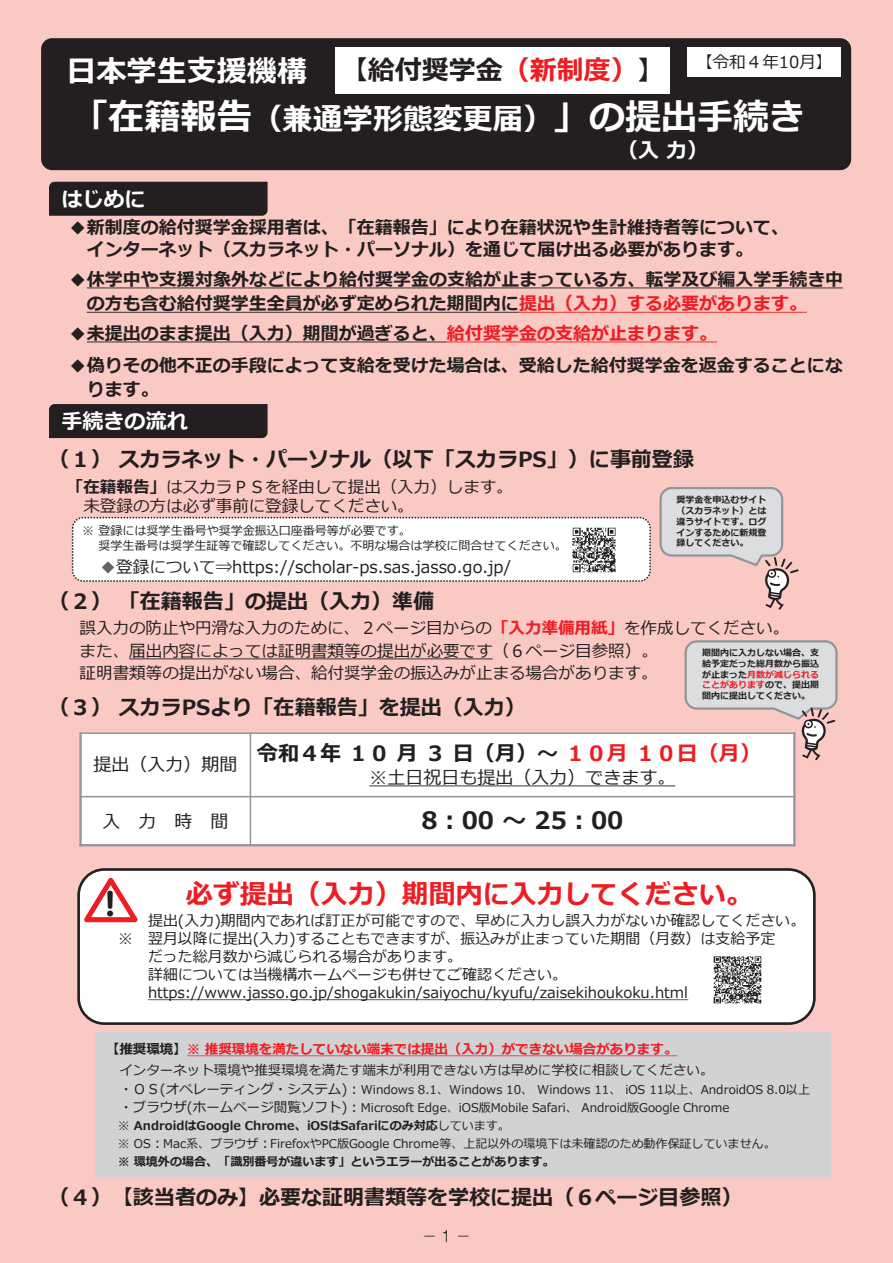
<style>
.page{position:relative;width:893px;height:1263px;background:#fac9c4}
.page>*{position:absolute;margin:0;border:0;box-sizing:border-box;transform-origin:0 0}
.t1{font:700 36px "Meiryo";color:#fff}
.t2{font:700 30.9px "UD Shin M Go Pro";color:#231f20}
.t3{font:700 30px "Meiryo";color:#fff}
.t4{font:700 27px "Meiryo";color:#ee1d23}
.t5{font:700 24px "Meiryo";color:#231f20}
.t6{font:700 24px "Yu Gothic";color:#fff}
.t7{font:700 21px "Meiryo";color:#231f20}
.t8{font:700 21px "Meiryo";color:#fff}
.t9{font:700 18px/24.3px "Meiryo";color:#231f20}
.t10{font:18px "Meiryo";color:#231f20}
.t11{font:16.65px "Meiryo";color:#231f20}
.t12{font:16.5px/19.5px "Meiryo";color:#231f20}
.t13{font:15px "Meiryo";color:#231f20}
.t14{font:300 14.85px "Shin M Go Pr 6 N";color:#231f20}
.t15{font:13.5px/20.9px "Meiryo";color:#231f20}
.t16{font:12px/17.9px "Meiryo";color:#231f20}
.t17{font:700 9px/10.8px "Meiryo";color:#231f20}
.t18{font:700 9px/10.8px "Meiryo";color:#ee1d23}
.s1{font-size:27px;color:#231f20}
.s2{font-size:27px;color:#ee1d23}
.s3{font-size:30px}
.s4{color:#ee1d23}
.s5{font-weight:700}
.s6{color:#636366}
.s7{font-weight:700;color:#ee1d23}
.s8{color:#231f20}
.s9{font-size:13.5px}
</style>
<div class="page">
<div style="left:79px;top:869px;width:735px;height:154px;background:#fff;border-radius:26px"></div>
<div style="left:77px;top:868px;width:739px;height:157px;border:3px solid #231f20;border-radius:26px"></div>
<div style="left:73px;top:518px;width:577px;height:63px;background:#fff;border-radius:11px"></div>
<div style="left:72px;top:517px;width:579px;height:65px;border:1px dashed #231f20;border-radius:11px"></div>
<svg style="left:87px;top:287px;width:756px;height:1px"></svg>
<svg style="left:87px;top:312px;width:720px;height:1px"></svg>
<svg style="left:87px;top:341px;width:630px;height:1px"></svg>
<div style="left:81px;top:733px;width:169px;height:64px;background:#fff"></div>
<div style="left:250px;top:733px;width:544px;height:64px;background:#fff"></div>
<div style="left:81px;top:797px;width:169px;height:48px;background:#fff"></div>
<div style="left:250px;top:797px;width:544px;height:48px;background:#fff"></div>
<hr style="left:250px;top:732px;width:1px;height:114px;background:#939598">
<hr style="left:79px;top:796px;width:716px;height:1px;background:#939598">
<hr style="left:79px;top:732px;width:3px;height:114px;background:#939598">
<hr style="left:793px;top:732px;width:2px;height:114px;background:#939598">
<hr style="left:79px;top:732px;width:716px;height:2px;background:#939598">
<hr style="left:79px;top:844px;width:716px;height:2px;background:#939598">
<svg style="left:369px;top:785px;width:306px;height:1px"></svg>
<div style="left:49px;top:404px;width:219px;height:34px;background:#231f20"></div>
<svg style="left:129px;top:658px;width:364px;height:1px"></svg>
<svg style="left:148px;top:999px;width:540px;height:1px"></svg>
<div style="left:41px;top:38px;width:810px;height:132px;background:#231f20;border-radius:11px"></div>
<div style="left:687px;top:47px;width:154px;height:30px;background:#fff"></div>
<div style="left:336px;top:47px;width:334px;height:46px;background:#fff"></div>
<div style="left:95px;top:1032px;width:736px;height:144px;background:#d1d2d4"></div>
<svg style="left:187px;top:1055px;width:490px;height:1px"></svg>
<img style="left:572px;top:528px;width:44px;height:44px">
<div style="left:49px;top:182px;width:219px;height:34px;background:#231f20"></div>
<svg style="left:683px;top:640px;width:155px;height:120px"></svg>
<svg style="left:659px;top:487px;width:140px;height:123px"></svg>
<img style="left:713px;top:956px;width:49px;height:48px">
<svg style="left:78px;top:873px;width:60px;height:52px"></svg>
<h3 class="t3" style="left:66px;top:54px;width:600px">日本学生支援機構 <span class="s1">【給付奨学金</span><span class="s2">（新制度）</span><span class="s1">】</span></h3>
<h3 class="t12" style="left:696px;top:52px;width:138px">【令和４年10月】</h3>
<h1 class="t1" style="left:72px;top:97px;width:734px">「在籍報告<span class="s3">（兼通学形態変更届）</span>」の提出手続き</h1>
<h3 class="t8" style="left:617px;top:138px;width:93px">（入力）</h3>
<h3 class="t6" style="left:91px;top:53px;width:193px">日本学生支援機構</h3>
<h3 class="t8" style="left:61px;top:187px;width:86px">はじめに</h3>
<h3 class="t9" style="left:87px;top:217px;width:704px;line-height:21.6px;text-indent:-18px">◆新制度の給付奨学金採用者は、「在籍報告」により在籍状況や生計維持者等について、インターネット（スカラネット・パーソナル）を通じて届け出る必要があります。</h3>
<h3 class="t9" style="left:87px;top:267px;width:758px;text-indent:-18px">◆休学中や支援対象外などにより給付奨学金の支給が止まっている方、転学及び編入学手続き中の方も含む給付奨学生全員が必ず定められた期間内に<span class="s4">提出（入力）する必要があります。</span></h3>
<h3 class="t9" style="left:69px;top:321px;width:650px">◆未提出のまま提出（入力）期間が過ぎると、<span class="s4">給付奨学金の支給が止まります。</span></h3>
<h3 class="t9" style="left:87px;top:354px;width:758px;text-indent:-18px">◆偽りその他不正の手段によって支給を受けた場合は、受給した給付奨学金を返金することになります。</h3>
<h3 class="t8" style="left:61px;top:409px;width:128px">手続きの流れ</h3>
<h3 class="t7" style="left:49px;top:447px;width:647px">（１）スカラネット・パーソナル（以下「スカラPS」）に事前登録</h3>
<h3 class="t12" style="left:83px;top:477px;width:431px;text-indent:-17px"><span class="s5">「在籍報告」</span>はスカラＰＳを経由して提出（入力）します。未登録の方は必ず事前に登録してください。</h3>
<p class="t16" style="left:98px;top:524px;width:470px;line-height:14.4px;text-indent:-16px">※ 登録には奨学生番号や奨学金振込口座番号等が必要です。<br>奨学生番号は奨学生証等で確認してください。不明な場合は学校に問合せてください。</p>
<h3 class="t12" style="left:100px;top:558px;width:413px"><span class="s6">◆</span>登録について⇒https://scholar-ps.sas.jasso.go.jp/</h3>
<h3 class="t7" style="left:49px;top:589px;width:387px">（２）「在籍報告」の提出（入力）準備</h3>
<p class="t17" style="left:676px;top:495px;width:92px;text-align:justify">奨学金を申込むサイト（スカラネット）とは違うサイトです。ログインするために新規登録してください。</p>
<h3 class="t12" style="left:80px;top:619px;width:711px">誤入力の防止や円滑な入力のために、２ページ目からの<span class="s7">「入力準備用紙」</span>を作成してください。</h3>
<h3 class="t11" style="left:80px;top:641px;width:580px">また、届出内容によっては証明書類等の提出が必要です（６ページ目参照）。</h3>
<h3 class="t12" style="left:80px;top:664px;width:580px">証明書類等の提出がない場合、給付奨学金の振込みが止まる場合があります。</h3>
<p class="t17" style="left:702px;top:647px;width:118px">期間内に入力しない場合、支給予定だった総月数から振込</p>
<p class="t17" style="left:702px;top:691px;width:109px">間内に提出してください。</p>
<p class="t18" style="left:702px;top:669px;width:118px"><span class="s8">が止まった</span>月数が減じられることがあります<span class="s8">ので、提出期</span></p>
<h3 class="t7" style="left:49px;top:696px;width:479px">（３）スカラPSより「在籍報告」を提出（入力）</h3>
<h3 class="t10" style="left:93px;top:754px;width:145px">提出（入力）期間</h3>
<h3 class="t7" style="left:257px;top:741px;width:506px">令和４年１０月３日（月）～<span class="s4">１０月 １０日（月）</span></h3>
<h3 class="t10" style="left:369px;top:767px;width:307px">※土日祝日も提出（入力）できます。</h3>
<h3 class="t10" style="left:102px;top:811px;width:128px">入力時間</h3>
<h3 class="t5" style="left:422px;top:806px;width:203px">8：00 ～ 25：00</h3>
<h3 class="t4" style="left:186px;top:879px;width:569px">必ず提出（入力）期間内に入力してください。</h3>
<p class="t13" style="left:148px;top:912px;width:659px">提出(入力)期間内であれば訂正が可能ですので、早めに入力し誤入力がないか確認してください。</p>
<p class="t13" style="left:118px;top:930px;width:659px">※ 翌月以降に提出(入力)することもできますが、振込みが止まっていた期間（月数）は支給予定</p>
<p class="t13" style="left:148px;top:948px;width:316px">だった総月数から減じられる場合があります。</p>
<p class="t13" style="left:148px;top:966px;width:420px">詳細については当機構ホームページも併せてご確認ください。</p>
<p class="t13" style="left:148px;top:984px;width:541px">https://www.jasso.go.jp/shogakukin/saiyochu/kyufu/zaisekihoukoku.html</p>
<h2 class="t2" style="left:95px;top:878px;width:32px">！</h2>
<p class="t15" style="left:119px;top:1039px;width:596px;text-indent:-13px"><span class="s5">【推奨環境】</span><span class="s7">※ 推奨環境を満たしていない端末では提出（入力）ができない場合があります。<br></span>インターネット環境や推奨環境を満たす端末が利用できない方は早めに学校に相談してください。</p>
<p class="t16" style="left:118px;top:1081px;width:694px"><span class="s9">・ＯＳ(オペレーティング・システム)：</span>Windows 8.1、Windows 10、 Windows 11、 iOS 11以上、AndroidOS 8.0以上<span class="s9">・ブラウザ(ホームページ閲覧ソフト)：</span>Microsoft Edge、iOS版Mobile Safari、 Android版Google Chrome<br>※ <span class="s5">AndroidはGoogle Chrome、iOSはSafariにのみ対応</span>しています。<br>※ OS<span class="s9">：</span>Mac系、ブラウザ<span class="s9">：</span>FirefoxやPC版Google Chrome等、上記以外の環境下は未確認のため動作保証していません。<br><span class="s5">※ 環境外の場合、「識別番号が違います」というエラーが出ることがあります。</span></p>
<h3 class="t7" style="left:49px;top:1185px;width:695px">（４）【該当者のみ】必要な証明書類等を学校に提出（６ページ目参照）</h3>
<p class="t14" style="left:422px;top:1224px;width:50px">− 1 −</p>
</div>
